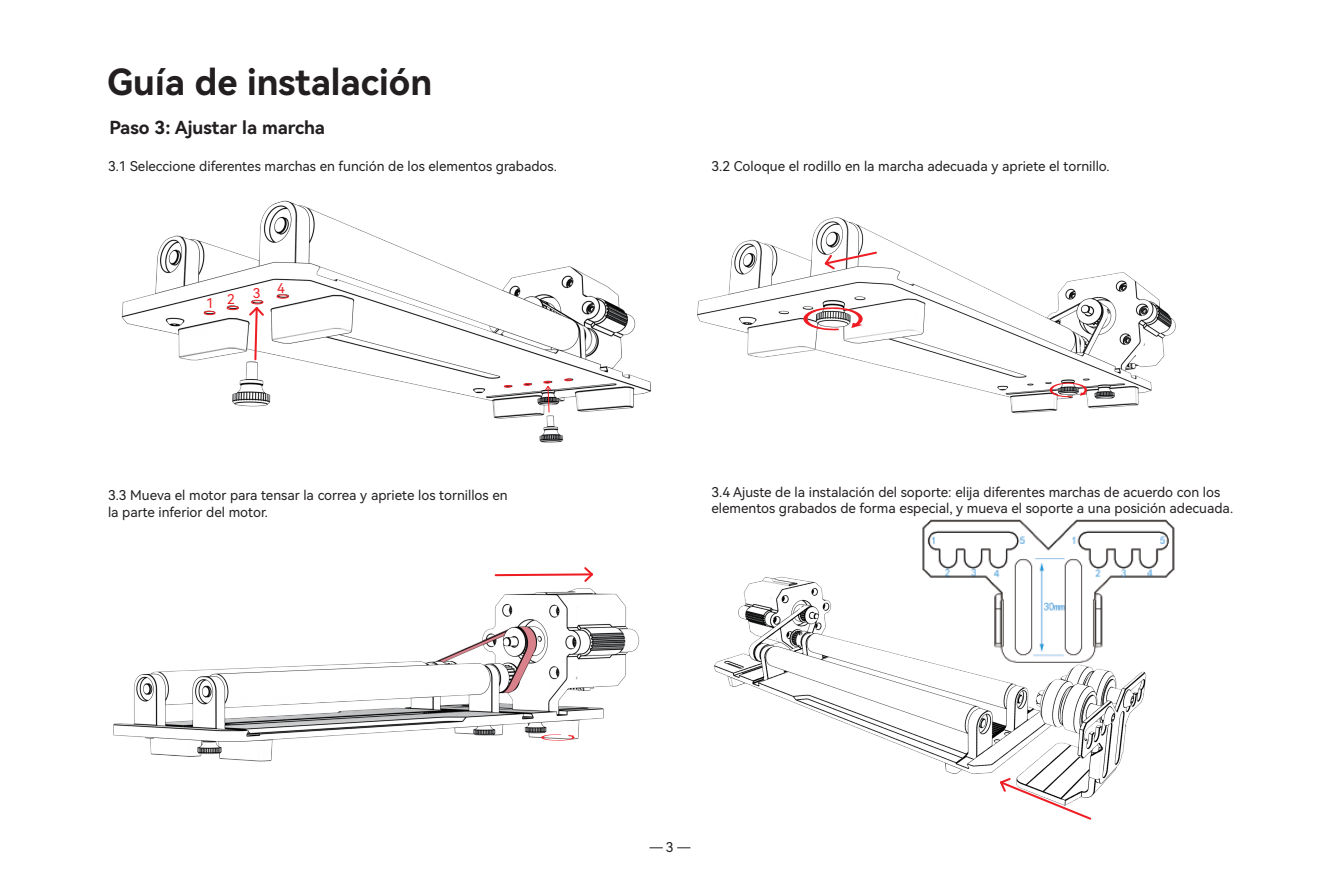
<style>
.page{position:relative;width:1340px;height:893px;background:#fff}
.page>*{position:absolute;margin:0;border:0;box-sizing:border-box;transform-origin:0 0}
.t1{font:36px "Harmony OS Sans SC Bold";color:#231f20}
.t2{font:18px "Harmony OS Sans SC Bold";color:#231f20}
.t3{font:13.5px/16.2px "Harmony OS Sans SC";color:#231f20}
.t4{font:13.5px "Harmony OS Sans SC";color:#ee1d23}
</style>
<div class="page">
<svg style="left:649px;top:847px;width:13px;height:1px"></svg>
<svg style="left:677px;top:847px;width:13px;height:1px"></svg>
<img style="left:922px;top:519px;width:253px;height:57px">
<img style="left:113px;top:588px;width:527px;height:174px">
<img style="left:697px;top:217px;width:479px;height:197px">
<svg style="left:823px;top:250px;width:55px;height:21px"></svg>
<svg style="left:494px;top:567px;width:99px;height:15px"></svg>
<svg style="left:1069px;top:811px;width:23px;height:9px"></svg>
<img style="left:121px;top:200px;width:530px;height:243px">
<svg style="left:247px;top:305px;width:19px;height:56px"></svg>
<svg style="left:277px;top:295px;width:12px;height:3px"></svg>
<svg style="left:564px;top:378px;width:8px;height:3px"></svg>
<svg style="left:543px;top:381px;width:9px;height:32px"></svg>
<svg style="left:523px;top:383px;width:8px;height:3px"></svg>
<svg style="left:504px;top:385px;width:8px;height:3px"></svg>
<div style="left:251px;top:300px;width:12px;height:4px;border:1px solid #ee1d23;border-radius:50%"></div>
<div style="left:227px;top:306px;width:12px;height:4px;border:1px solid #ee1d23;border-radius:50%"></div>
<div style="left:204px;top:311px;width:11px;height:4px;border:1px solid #ee1d23;border-radius:50%"></div>
<svg style="left:800px;top:306px;width:66px;height:25px"></svg>
<svg style="left:1047px;top:382px;width:42px;height:16px"></svg>
<svg style="left:539px;top:734px;width:37px;height:7px"></svg>
<img style="left:714px;top:568px;width:454px;height:243px">
<h1 class="t1" style="left:107px;top:57px;width:326px">Guía de instalación</h1>
<h2 class="t2" style="left:109px;top:115px;width:217px">Paso 3: Ajustar la marcha</h2>
<p class="t3" style="left:108px;top:158px;width:450px">3.1 Seleccione diferentes marchas en función de los elementos grabados.</p>
<p class="t4" style="left:206px;top:294px;width:9px">1</p>
<p class="t4" style="left:227px;top:290px;width:9px">2</p>
<p class="t4" style="left:253px;top:284px;width:9px">3</p>
<p class="t4" style="left:277px;top:278px;width:9px">4</p>
<p class="t3" style="left:711px;top:158px;width:399px">3.2 Coloque el rodillo en la marcha adecuada y apriete el tornillo.</p>
<p class="t3" style="left:108px;top:487px;width:401px">3.3 Mueva el motor para tensar la correa y apriete los tornillos en la parte inferior del motor.</p>
<p class="t3" style="left:711px;top:483px;width:523px">3.4 Ajuste de la instalación del soporte: elija diferentes marchas de acuerdo con los elementos grabados de forma especial, y mueva el soporte a una posición adecuada.</p>
<p class="t3" style="left:666px;top:838px;width:9px">3</p>
</div>
